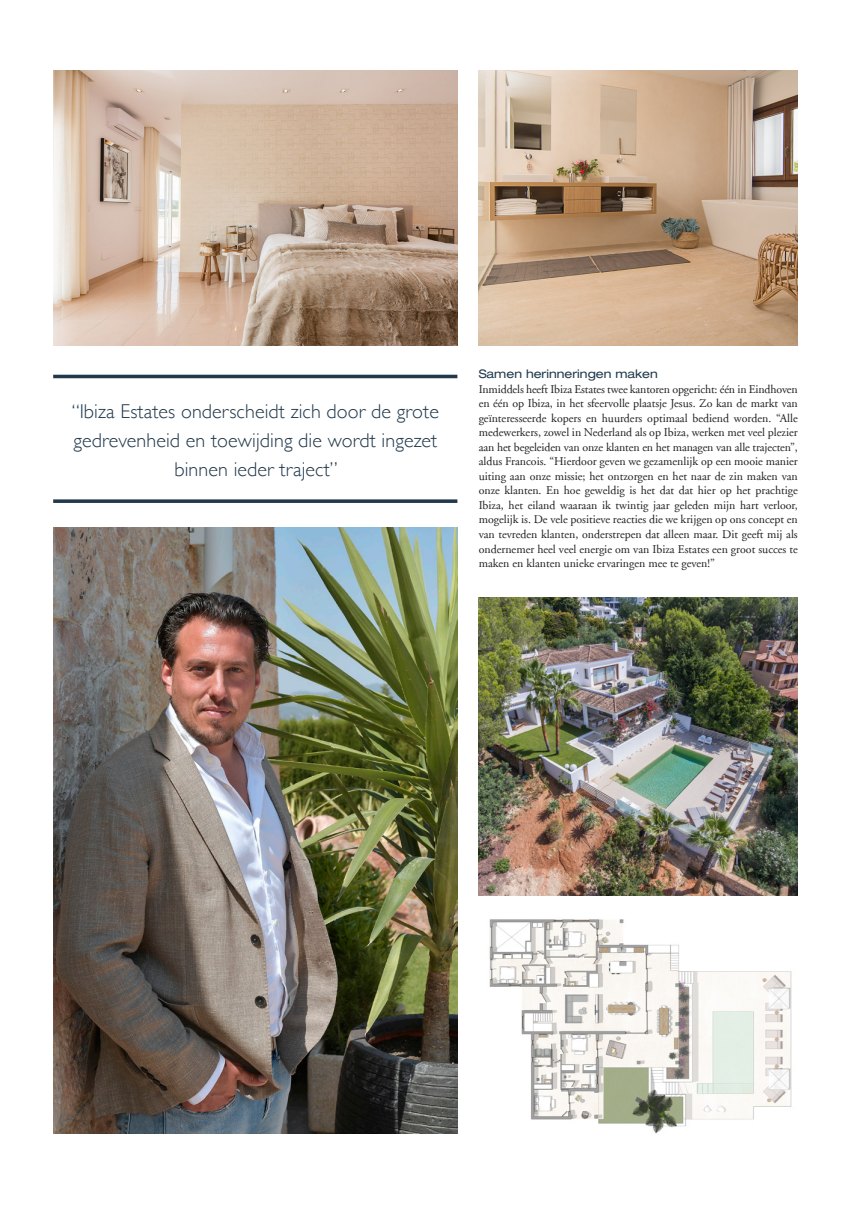
<style>
.page{position:relative;width:851px;height:1205px;background:#fff}
.page>*{position:absolute;margin:0;border:0;box-sizing:border-box;transform-origin:0 0}
.streamer{font:300 20px "Gill Sans";letter-spacing:.005em;color:#21394b}
.bodytekst{font:11.88px/14.5px "Adobe Garamond";color:#231f20;text-align:justify}
.tussenkop{font:expanded 11.88px "Helvetica Neue LT Std";color:#21394b}
</style>
<div class="page">
<img style="left:53px;top:527px;width:404px;height:606px">
<img style="left:478px;top:597px;width:319px;height:299px">
<hr style="left:53px;top:375px;width:404px;height:3px;background:#21394b">
<svg style="left:53px;top:499px;width:404px;height:4px;background:#394f5f"></svg>
<img style="left:478px;top:71px;width:319px;height:274px">
<img style="left:489px;top:919px;width:303px;height:214px">
<img style="left:53px;top:71px;width:404px;height:275px">
<p class="streamer" style="left:72px;top:396px;width:369px">“Ibiza Estates onderscheidt zich door de grote</p>
<p class="streamer" style="left:73px;top:425px;width:365px">gedrevenheid en toewijding die wordt ingezet</p>
<p class="streamer" style="left:174px;top:454px;width:165px">binnen ieder traject”</p>
<p class="tussenkop" style="left:478px;top:367px;width:181px">Samen herinneringen maken</p>
<p class="bodytekst" style="left:478px;top:382px;width:320px">Inmiddels heeft Ibiza Estates twee kantoren opgericht: één in Eindhoven en één op Ibiza, in het sfeervolle plaatsje Jesus. Zo kan de markt van geïnteresseerde kopers en huurders optimaal bediend worden. “Alle medewerkers, zowel in Nederland als op Ibiza, werken met veel plezier aan het begeleiden van onze klanten en het managen van alle trajecten”, aldus Francois. “Hierdoor geven we gezamenlijk op een mooie manier uiting aan onze missie; het ontzorgen en het naar de zin maken van onze klanten. En hoe geweldig is het dat dat hier op het prachtige Ibiza, het eiland waaraan ik twintig jaar geleden mijn hart verloor, mogelijk is. De vele positieve reacties die we krijgen op ons concept en van tevreden klanten, onderstrepen dat alleen maar. Dit geeft mij als ondernemer heel veel energie om van Ibiza Estates een groot succes te maken en klanten unieke ervaringen mee te geven!”</p>
</div>
